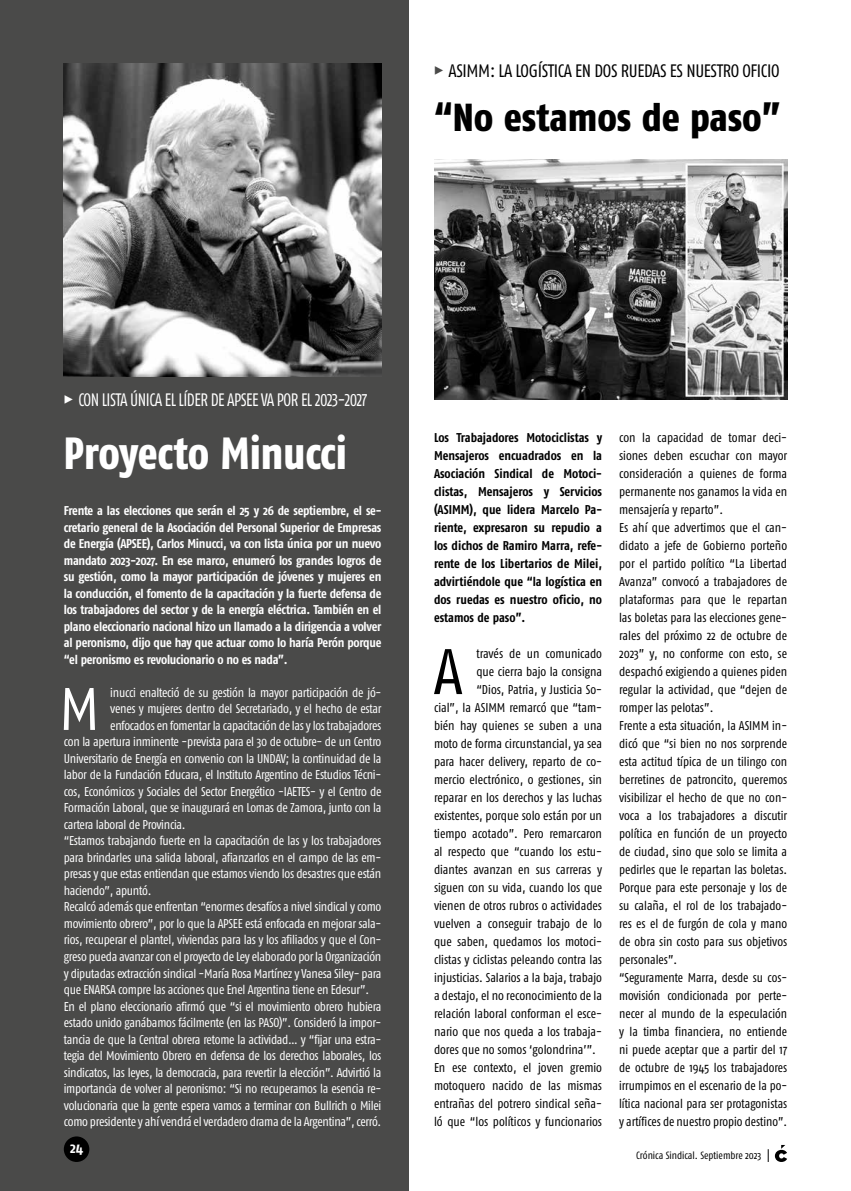
<style>
.page{position:relative;width:851px;height:1191px;background:#fff}
.page>*{position:absolute;margin:0;border:0;box-sizing:border-box;transform-origin:0 0}
.t1{font:64.2px "Fago Co";color:#000}
.t2{font:59.85px "Fago Co";color:#fff}
.t3{font:800 45px "Fago Co";letter-spacing:-.005em;color:#fff;scale:.94 1}
.t4{font:800 39px "Fago Co";color:#000}
.t5{font:18px "Fago Co Lf";letter-spacing:-.03em;color:#fff;scale:.91 1}
.t6{font:18px "Fago Co Lf";letter-spacing:-.02em;color:#000}
.t7{font:700 15px "Fago Co";color:#fff}
.t8{font:12.75px/18px "Fago Co";color:#000}
.t9{font:12.75px "Fago Co";letter-spacing:-.02em;color:#fff}
.t10{font:700 12.75px/16.5px "Fago Co";letter-spacing:-.02em;color:#fff;text-align:justify}
.t11{font:700 12.75px/18px "Fago Co";color:#000;text-align:justify}
.t12{font:10.5px "Fago Co";color:#000}
.s1{font-family:"Fago Co Extra Bold Caps Exp";color:#4a4a49}
.s2{font-family:"Fago Co Extra Bold Caps Exp"}
</style>
<div class="page">
<div style="left:0;top:0;width:408px;height:1191px;background:#4a4a49"></div>
<div style="left:64px;top:1136px;width:25px;height:26px;background:#000;border-radius:50%"></div>
<svg style="left:774px;top:1145px;width:13px;height:17px"></svg>
<svg style="left:767px;top:1149px;width:1px;height:13px"></svg>
<img style="left:64px;top:64px;width:317px;height:312px">
<img style="left:434px;top:160px;width:353px;height:239px">
<h3 class="t6" style="left:434px;top:60px;width:347px"><span class="s1">%</span> ASIMM: LA LOGÍSTICA EN DOS RUEDAS ES NUESTRO OFICIO</h3>
<h3 class="t4" style="left:434px;top:95px;width:348px">“No estamos de paso”</h3>
<h3 class="t5" style="left:64px;top:389px;width:335px"><span class="s2">%</span> CON LISTA ÚNICA EL LÍDER DE APSEE VA POR EL 2023-2027</h3>
<h3 class="t3" style="left:64px;top:426px;width:302px">Proyecto Minucci</h3>
<p class="t10" style="left:64px;top:502px;width:319px">Frente a las elecciones que serán el 25 y 26 de septiembre, el se&shy;cretario general de la Asociación del Personal Superior de Empresas de Energía (APSEE), Carlos Minucci, va con lista única por un nuevo mandato 2023-2027. En ese marco, enumeró los grandes logros de su gestión, como la mayor participación de jóvenes y mujeres en la conducción, el fomento de la capacitación y la fuerte defensa de los trabajadores del sector y de la energía eléctrica. También en el plano eleccionario nacional hizo un llamado a la dirigencia a volver al peronismo, dijo que hay que actuar como lo haría Perón porque “el peronismo es revolucionario o no es nada”.</p>
<h2 class="t2" style="left:59px;top:675px;width:42px">M</h2>
<p class="t9" style="left:110px;top:685px;width:272px">inucci enalteció de su gestión la mayor participación de jó-</p>
<p class="t9" style="left:110px;top:701px;width:273px">venes y mujeres dentro del Secretariado, y el hecho de estar</p>
<p class="t9" style="left:110px;top:718px;width:272px">enfocados en fomentar la capacitación de las y los trabajadores</p>
<p class="t9" style="left:64px;top:734px;width:319px">con la apertura inminente -prevista para el 30 de octubre- de un Centro</p>
<p class="t9" style="left:64px;top:751px;width:319px">Universitario de Energía en convenio con la UNDAV; la continuidad de la</p>
<p class="t9" style="left:64px;top:767px;width:319px">labor de la Fundación Educara, el Instituto Argentino de Estudios Técni-</p>
<p class="t9" style="left:64px;top:784px;width:319px">cos, Económicos y Sociales del Sector Energético -IAETES- y el Centro de</p>
<p class="t9" style="left:64px;top:800px;width:319px">Formación Laboral, que se inaugurará en Lomas de Zamora, junto con la</p>
<p class="t9" style="left:64px;top:817px;width:123px">cartera laboral de Provincia.</p>
<p class="t9" style="left:64px;top:833px;width:319px">“Estamos trabajando fuerte en la capacitación de las y los trabajadores</p>
<p class="t9" style="left:64px;top:850px;width:319px">para brindarles una salida laboral, afianzarlos en el campo de las em-</p>
<p class="t9" style="left:64px;top:866px;width:319px">presas y que estas entiendan que estamos viendo los desastres que están</p>
<p class="t9" style="left:64px;top:883px;width:89px">haciendo”, apuntó.</p>
<p class="t9" style="left:64px;top:899px;width:319px">Recalcó además que enfrentan “enormes desafíos a nivel sindical y como</p>
<p class="t9" style="left:64px;top:916px;width:319px">movimiento obrero”, por lo que la APSEE está enfocada en mejorar sala-</p>
<p class="t9" style="left:64px;top:932px;width:319px">rios, recuperar el plantel, viviendas para las y los afiliados y que el Con-</p>
<p class="t9" style="left:64px;top:949px;width:319px">greso pueda avanzar con el proyecto de Ley elaborado por la Organización</p>
<p class="t9" style="left:64px;top:965px;width:319px">y diputadas extracción sindical -María Rosa Martínez y Vanesa Siley- para</p>
<p class="t9" style="left:64px;top:982px;width:307px">que ENARSA compre las acciones que Enel Argentina tiene en Edesur”.</p>
<p class="t9" style="left:64px;top:998px;width:319px">En el plano eleccionario afirmó que “si el movimiento obrero hubiera</p>
<p class="t9" style="left:64px;top:1015px;width:319px">estado unido ganábamos fácilmente (en las PASO)”. Consideró la impor-</p>
<p class="t9" style="left:64px;top:1031px;width:319px">tancia de que la Central obrera retome la actividad… y “fijar una estra-</p>
<p class="t9" style="left:64px;top:1048px;width:319px">tegia del Movimiento Obrero en defensa de los derechos laborales, los</p>
<p class="t9" style="left:64px;top:1064px;width:319px">sindicatos, las leyes, la democracia, para revertir la elección”. Advirtió la</p>
<p class="t9" style="left:64px;top:1081px;width:319px">importancia de volver al peronismo: “Si no recuperamos la esencia re-</p>
<p class="t9" style="left:64px;top:1097px;width:319px">volucionaria que la gente espera vamos a terminar con Bullrich o Milei</p>
<p class="t9" style="left:64px;top:1114px;width:319px">como presidente y ahí vendrá el verdadero drama de la Argentina”, cerró.</p>
<p class="t7" style="left:70px;top:1138px;width:14px">24</p>
<p class="t11" style="left:434px;top:428px;width:169px">Los Trabajadores Motociclistas y Mensajeros encuadrados en la Asociación Sindical de Motoci&shy;clistas, Mensajeros y Servicios (ASIMM), que lidera Marcelo Pa&shy;riente, expresaron su repudio a los dichos de Ramiro Marra, refe&shy;rente de los Libertarios de Milei, advirtiéndole que “la logística en dos ruedas es nuestro oficio, no estamos de paso”.</p>
<h1 class="t1" style="left:433px;top:635px;width:31px">A</h1>
<p class="t8" style="left:476px;top:644px;width:127px">través de un comunicado</p>
<p class="t8" style="left:476px;top:662px;width:127px">que cierra bajo la consigna</p>
<p class="t8" style="left:476px;top:680px;width:127px">“Dios, Patria, y Justicia So-</p>
<p class="t8" style="left:434px;top:698px;width:169px">cial”, la ASIMM remarcó que “tam-</p>
<p class="t8" style="left:434px;top:716px;width:169px">bién hay quienes se suben a una</p>
<p class="t8" style="left:434px;top:734px;width:169px">moto de forma circunstancial, ya sea</p>
<p class="t8" style="left:434px;top:752px;width:169px">para hacer delivery, reparto de co-</p>
<p class="t8" style="left:434px;top:770px;width:169px">mercio electrónico, o gestiones, sin</p>
<p class="t8" style="left:434px;top:788px;width:169px">reparar en los derechos y las luchas</p>
<p class="t8" style="left:434px;top:806px;width:169px">existentes, porque solo están por un</p>
<p class="t8" style="left:434px;top:824px;width:169px">tiempo acotado”. Pero remarcaron</p>
<p class="t8" style="left:434px;top:842px;width:169px">al respecto que “cuando los estu-</p>
<p class="t8" style="left:434px;top:860px;width:169px">diantes avanzan en sus carreras y</p>
<p class="t8" style="left:434px;top:878px;width:169px">siguen con su vida, cuando los que</p>
<p class="t8" style="left:434px;top:896px;width:169px">vienen de otros rubros o actividades</p>
<p class="t8" style="left:434px;top:914px;width:169px">vuelven a conseguir trabajo de lo</p>
<p class="t8" style="left:434px;top:932px;width:169px">que saben, quedamos los motoci-</p>
<p class="t8" style="left:434px;top:950px;width:169px">clistas y ciclistas peleando contra las</p>
<p class="t8" style="left:434px;top:968px;width:169px">injusticias. Salarios a la baja, trabajo</p>
<p class="t8" style="left:434px;top:986px;width:169px">a destajo, el no reconocimiento de la</p>
<p class="t8" style="left:434px;top:1004px;width:169px">relación laboral conforman el esce-</p>
<p class="t8" style="left:434px;top:1022px;width:169px">nario que nos queda a los trabaja-</p>
<p class="t8" style="left:434px;top:1040px;width:163px">dores que no somos ‘golondrina’”.</p>
<p class="t8" style="left:434px;top:1058px;width:169px">En ese contexto, el joven gremio</p>
<p class="t8" style="left:434px;top:1076px;width:169px">motoquero nacido de las mismas</p>
<p class="t8" style="left:434px;top:1094px;width:169px">entrañas del potrero sindical seña-</p>
<p class="t8" style="left:434px;top:1112px;width:169px">ló que “los políticos y funcionarios</p>
<p class="t8" style="left:619px;top:428px;width:170px">con la capacidad de tomar deci&shy;siones deben escuchar con mayor consideración a quienes de forma permanente nos ganamos la vida en mensajería y reparto”.<br>Es ahí que advertimos que el can&shy;didato a jefe de Gobierno porteño por el partido político “La Libertad Avanza” convocó a trabajadores de plataformas para que le repartan las boletas para las elecciones gene&shy;rales del próximo 22 de octubre de 2023” y, no conforme con esto, se despachó exigiendo a quienes piden regular la actividad, que “dejen de romper las pelotas”.<br>Frente a esta situación, la ASIMM in&shy;dicó que “si bien no nos sorprende esta actitud típica de un tilingo con berretines de patroncito, queremos visibilizar el hecho de que no con&shy;voca a los trabajadores a discutir política en función de un proyecto de ciudad, sino que solo se limita a pedirles que le repartan las boletas.<br>Porque para este personaje y los de su calaña, el rol de los trabajado&shy;res es el de furgón de cola y mano de obra sin costo para sus objetivos personales”.<br>“Seguramente Marra, desde su cos&shy;movisión condicionada por perte&shy;necer al mundo de la especulación y la timba financiera, no entiende ni puede aceptar que a partir del 17 de octubre de 1945 los trabajadores irrumpimos en el escenario de la po&shy;lítica nacional para ser protagonistas y artífices de nuestro propio destino”.</p>
<p class="t12" style="left:636px;top:1149px;width:127px">Crónica Sindical. Septiembre 2023</p>
</div>
